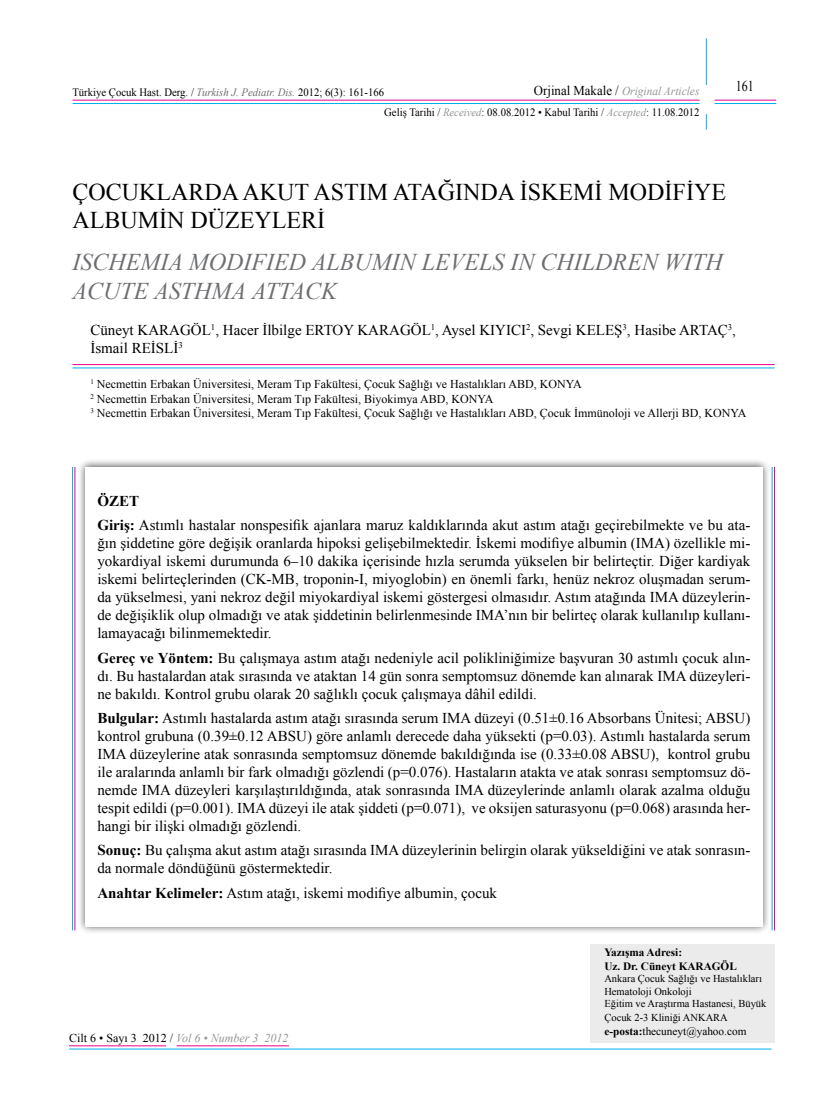
<style>
.page{position:relative;width:830px;height:1106px;background:#fff}
.page>*{position:absolute;margin:0;border:0;box-sizing:border-box;transform-origin:0 0}
.t1{font:italic 24px/28.8px "Times New Roman";color:#6d6e71}
.t2{font:24px/28.8px "Times New Roman";color:#000}
.t3{font:15px/18px "Times New Roman";color:#000}
.t4{font:15px "Times New Roman";color:#000;scale:.8 1}
.t5{font:12px/14.4px "Times New Roman";color:#000}
.t6{font:italic 12px "Times New Roman";color:#939598;scale:.95 1}
.t7{font:11.25px "Times New Roman";color:#000;scale:.95 1}
.t8{font:700 11.25px/13.5px "Times New Roman";color:#000}
.t9{font:11.25px "Times New Roman";color:#000}
.t10{font:10.5px/12.9px "Times New Roman";color:#000}
.s1{font-style:normal;font-size:13.5px;color:#000}
.s2{font-style:italic;color:#939598}
.s3{font-style:italic;color:#6d6e71}
.s4{font-weight:700}
</style>
<div class="page">
<div style="left:77px;top:458px;width:693px;height:476px;background:#000;opacity:.69"></div>
<div style="left:85px;top:467px;width:677px;height:459px;background:#fff"></div>
<div style="left:589px;top:944px;width:185px;height:99px;background:#ebebec"></div>
<hr style="left:72px;top:100px;width:627px;height:1px;background:#ec008c">
<hr style="left:72px;top:103px;width:627px;height:1px;background:#00aeef">
<hr style="left:72px;top:364px;width:702px;height:1px;background:#ec008c">
<hr style="left:72px;top:368px;width:702px;height:1px;background:#00aeef">
<hr style="left:176px;top:1045px;width:113px;height:1px;background:#ec008c">
<hr style="left:69px;top:1048px;width:702px;height:1px;background:#00aeef">
<hr style="left:69px;top:1045px;width:97px;height:1px;background:#ec008c">
<hr style="left:714px;top:100px;width:61px;height:1px;background:#ec008c">
<hr style="left:714px;top:103px;width:61px;height:1px;background:#00aeef">
<hr style="left:705px;top:38px;width:1px;height:47px;background:#00aeef">
<svg style="left:705px;top:114px;width:1px;height:16px"></svg>
<hr style="left:72px;top:467px;width:1px;height:463px;background:#00aeef">
<hr style="left:75px;top:467px;width:1px;height:463px;background:#ec008c">
<hr style="left:771px;top:467px;width:1px;height:463px;background:#00aeef">
<hr style="left:773px;top:467px;width:1px;height:463px;background:#ec008c">
<p class="t6" style="left:533px;top:83px;width:176px"><span class="s1">Orjinal Makale /</span> Original Articles</p>
<p class="t7" style="left:384px;top:105px;width:333px">Geliş Tarihi / <span class="s2">Received</span>: 08.08.2012 • Kabul Tarihi / <span class="s2">Accepted</span>: 11.08.2012</p>
<p class="t7" style="left:72px;top:84px;width:329px">Türkiye Çocuk Hast. Derg. / <span class="s3">Turkish J. Pediatr. Dis.</span> 2012; 6(3): 161-166</p>
<p class="t4" style="left:735px;top:75px;width:24px">161</p>
<h1 class="t2" style="left:72px;top:177px;width:654px">ÇOCUKLARDA AKUT ASTIM ATAĞINDA İSKEMİ MODİFİYE<br>ALBUMİN DÜZEYLERİ</h1>
<h1 class="t1" style="left:72px;top:247px;width:651px">ISCHEMIA MODIFIED ALBUMIN LEVELS IN CHILDREN WITH<br>ACUTE ASTHMA ATTACK</h1>
<p class="t3" style="left:90px;top:321px;width:646px">Cüneyt KARAGÖL<sup>1</sup>, Hacer İlbilge ERTOY KARAGÖL<sup>1</sup>, Aysel KIYICI<sup>2</sup>, Sevgi KELEŞ<sup>3</sup>, Hasibe ARTAÇ<sup>3</sup>,<br>İsmail REİSLİ<sup>3</sup></p>
<p class="t5" style="left:90px;top:377px;width:657px"><sup>1</sup> Necmettin Erbakan Üniversitesi, Meram Tıp Fakültesi, Çocuk Sağlığı ve Hastalıkları ABD, KONYA<br><sup>2</sup> Necmettin Erbakan Üniversitesi, Meram Tıp Fakültesi, Biyokimya ABD, KONYA<br><sup>3</sup> Necmettin Erbakan Üniversitesi, Meram Tıp Fakültesi, Çocuk Sağlığı ve Hastalıkları ABD, Çocuk İmmünoloji ve Allerji BD, KONYA</p>
<p class="t3" style="left:97px;top:488px;width:654px;line-height:24.3px"><span class="s4">ÖZET<br>Giriş:</span> Astımlı hastalar nonspesifik ajanlara maruz kaldıklarında akut astım atağı geçirebilmekte ve bu ata-</p>
<p class="t3" style="left:97px;top:534px;width:654px;text-align:justify">ğın şiddetine göre değişik oranlarda hipoksi gelişebilmektedir. İskemi modifiye albumin (IMA) özellikle mi&shy;yokardiyal iskemi durumunda 6–10 dakika içerisinde hızla serumda yükselen bir belirteçtir. Diğer kardiyak iskemi belirteçlerinden (CK-MB, troponin-I, miyoglobin) en önemli farkı, henüz nekroz oluşmadan serum&shy;da yükselmesi, yani nekroz değil miyokardiyal iskemi göstergesi olmasıdır. Astım atağında IMA düzeylerin&shy;de değişiklik olup olmadığı ve atak şiddetinin belirlenmesinde IMA’nın bir belirteç olarak kullanılıp kullanı&shy;lamayacağı bilinmemektedir.</p>
<p class="t3" style="left:97px;top:648px;width:654px;text-align:justify"><span class="s4">Gereç ve Yöntem:</span> Bu çalışmaya astım atağı nedeniyle acil polikliniğimize başvuran 30 astımlı çocuk alın&shy;dı. Bu hastalardan atak sırasında ve ataktan 14 gün sonra semptomsuz dönemde kan alınarak IMA düzeyleri&shy;ne bakıldı. Kontrol grubu olarak 20 sağlıklı çocuk çalışmaya dâhil edildi.</p>
<p class="t3" style="left:97px;top:708px;width:654px;text-align:justify"><span class="s4">Bulgular:</span> Astımlı hastalarda astım atağı sırasında serum IMA düzeyi (0.51±0.16 Absorbans Ünitesi; ABSU) kontrol grubuna (0.39±0.12 ABSU) göre anlamlı derecede daha yüksekti (p=0.03). Astımlı hastalarda serum IMA düzeylerine atak sonrasında semptomsuz dönemde bakıldığında ise (0.33±0.08 ABSU), kontrol grubu ile aralarında anlamlı bir fark olmadığı gözlendi (p=0.076). Hastaların atakta ve atak sonrası semptomsuz dö&shy;nemde IMA düzeyleri karşılaştırıldığında, atak sonrasında IMA düzeylerinde anlamlı olarak azalma olduğu tespit edildi (p=0.001). IMA düzeyi ile atak şiddeti (p=0.071), ve oksijen saturasyonu (p=0.068) arasında her&shy;hangi bir ilişki olmadığı gözlendi.</p>
<p class="t3" style="left:97px;top:841px;width:654px"><span class="s4">Sonuç:</span> Bu çalışma akut astım atağı sırasında IMA düzeylerinin belirgin olarak yükseldiğini ve atak sonrasın&shy;da normale döndüğünü göstermektedir.</p>
<p class="t3" style="left:97px;top:883px;width:401px"><span class="s4">Anahtar Kelimeler:</span> Astım atağı, iskemi modifiye albumin, çocuk</p>
<p class="t5" style="left:69px;top:1030px;width:221px">Cilt 6 • Sayı 3 2012 / <span class="s2">Vol 6 • Number 3 2012</span></p>
<p class="t8" style="left:604px;top:945px;width:134px">Yazışma Adresi:<br>Uz. Dr. Cüneyt KARAGÖL</p>
<p class="t10" style="left:604px;top:972px;width:163px">Ankara Çocuk Sağlığı ve Hastalıkları<br>Hematoloji Onkoloji<br>Eğitim ve Araştırma Hastanesi, Büyük<br>Çocuk 2-3 Kliniği ANKARA</p>
<p class="t9" style="left:604px;top:1023px;width:143px"><span class="s4">e-posta:</span>thecuneyt@yahoo.com</p>
</div>
